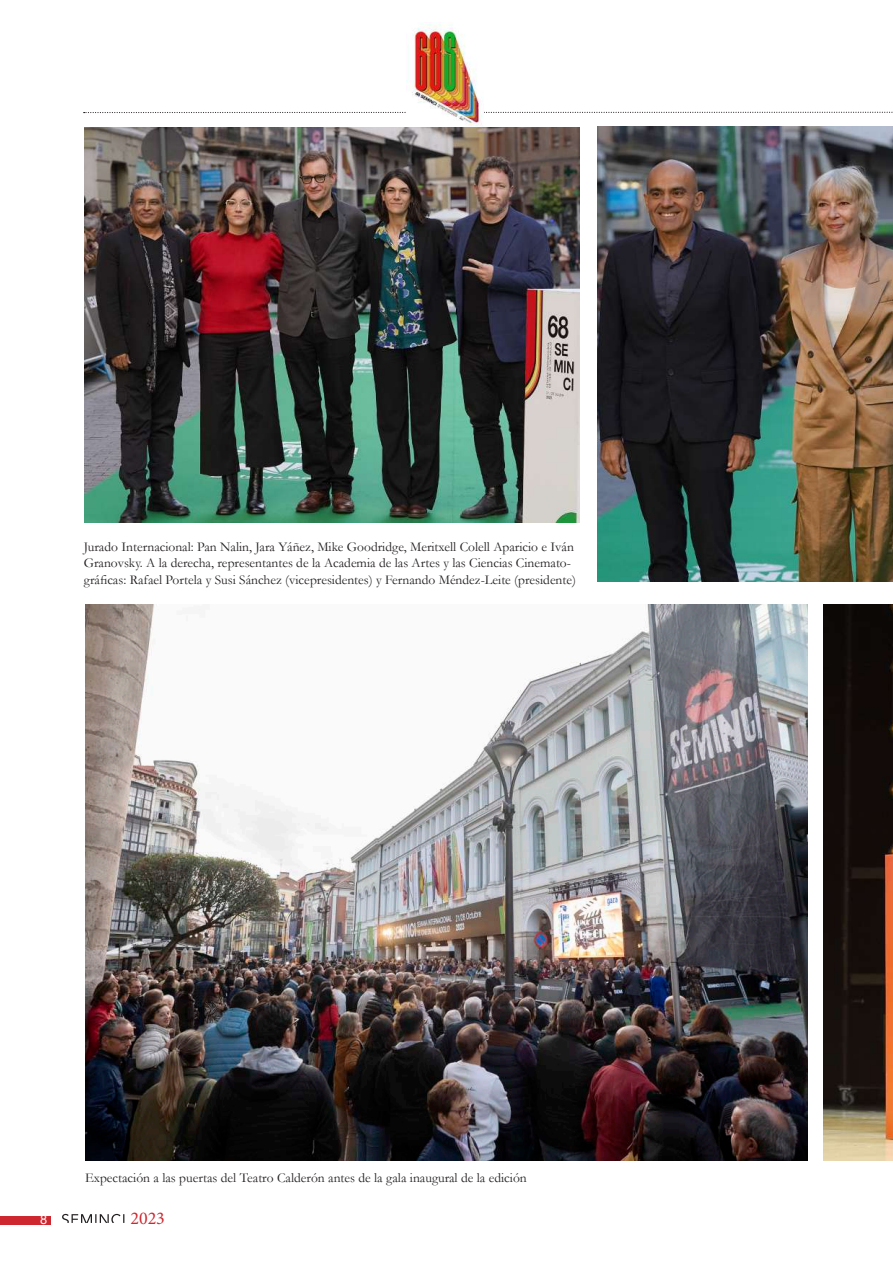
<style>
.page{position:relative;width:893px;height:1263px;background:#fff}
.page>*{position:absolute;margin:0;border:0;box-sizing:border-box;transform-origin:0 0}
.t1{font:18px "Minion Pro";color:#cf2730}
.t2{font:13.5px/16.2px "Garamond";color:#231f20}
.t3{font:12.75px "Arial";color:#fff}
</style>
<div class="page">
<div style="left:0;top:1215px;width:50px;height:9px;background:#cf2730"></div>
<svg style="left:62px;top:1214px;width:63px;height:10px"></svg>
<svg style="left:84px;top:111px;width:809px;height:3px"></svg>
<img style="left:407px;top:23px;width:76px;height:103px">
<img style="left:85px;top:604px;width:723px;height:557px">
<img style="left:824px;top:604px;width:69px;height:557px">
<img style="left:85px;top:128px;width:495px;height:394px">
<img style="left:598px;top:127px;width:295px;height:454px">
<p class="t2" style="left:84px;top:539px;width:494px">Jurado Internacional: Pan Nalin, Jara Yáñez, Mike Goodridge, Meritxell Colell Aparicio e Iván<br>Granovsky. A la derecha, representantes de la Academia de las Artes y las Ciencias Cinemato&shy;gráficas: Rafael Portela y Susi Sánchez (vicepresidentes) y Fernando Méndez-Leite (presidente)</p>
<p class="t2" style="left:85px;top:1170px;width:443px">Expectación a las puertas del Teatro Calderón antes de la gala inaugural de la edición</p>
<p class="t3" style="left:40px;top:1211px;width:9px">8</p>
<h1 class="t1" style="left:130px;top:1206px;width:36px">2023</h1>
</div>
